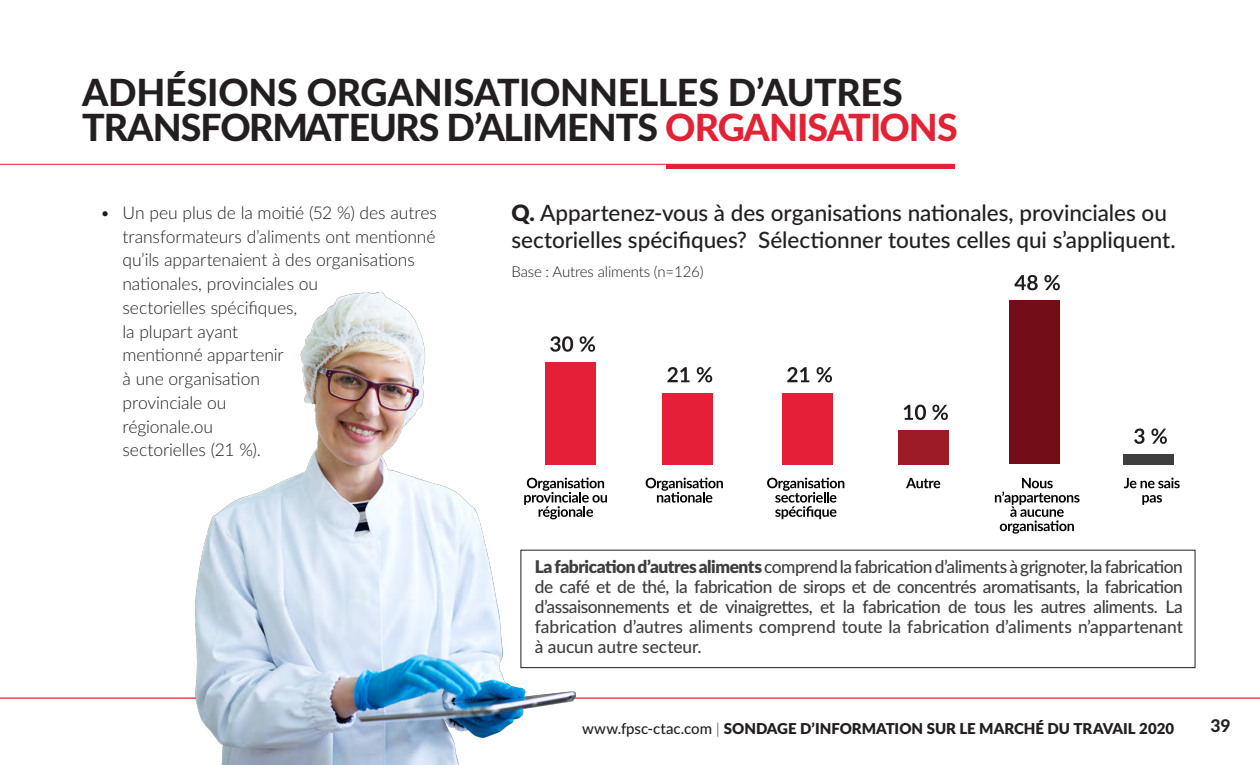
<style>
.page{position:relative;width:1260px;height:765px;background:#fff}
.page>*{position:absolute;margin:0;border:0;box-sizing:border-box;transform-origin:0 0}
.body_text{font:800 37.5px/35px "Lato";letter-spacing:-.025em;color:#231f20}
.title_1{font:500 22.5px/27.5px "Lato";color:#231f20}
.title_1-2{font:500 17.5px/20px "Lato";color:#3e3e3f;text-align:justify}
.t1{font:300 17.5px/23.8px "Lato";letter-spacing:-.005em;color:#231f20}
.t2{font:800 17.5px "Lato";color:#231f20}
.t3{font:900 15px "Lato";color:#231f20}
.title_1-3{font:300 15px "Lato";letter-spacing:-.01em;color:#231f20}
.s1{color:#e22235}
.s2{font-weight:900}
.s3{font-weight:500}
.s4{font-weight:300}
</style>
<div class="page">
<div style="left:898px;top:430px;width:50px;height:34px;background:#9d1b26"></div>
<div style="left:1010px;top:301px;width:50px;height:163px;background:#730e19"></div>
<div style="left:1123px;top:454px;width:51px;height:10px;background:#3e3e3e"></div>
<svg style="left:580px;top:336px;width:15px;height:16px"></svg>
<svg style="left:667px;top:367px;width:23px;height:15px"></svg>
<svg style="left:697px;top:367px;width:15px;height:15px"></svg>
<svg style="left:787px;top:367px;width:22px;height:15px"></svg>
<svg style="left:817px;top:367px;width:15px;height:15px"></svg>
<svg style="left:904px;top:405px;width:22px;height:15px"></svg>
<svg style="left:932px;top:405px;width:16px;height:15px"></svg>
<svg style="left:1014px;top:275px;width:24px;height:15px"></svg>
<svg style="left:1044px;top:275px;width:16px;height:15px"></svg>
<svg style="left:1134px;top:428px;width:11px;height:16px"></svg>
<svg style="left:1151px;top:429px;width:16px;height:15px"></svg>
<svg style="left:576px;top:478px;width:31px;height:39px"></svg>
<svg style="left:646px;top:478px;width:77px;height:25px"></svg>
<svg style="left:767px;top:478px;width:77px;height:41px"></svg>
<svg style="left:906px;top:478px;width:34px;height:10px"></svg>
<svg style="left:995px;top:478px;width:85px;height:56px"></svg>
<svg style="left:1124px;top:478px;width:56px;height:10px"></svg>
<svg style="left:1142px;top:495px;width:20px;height:10px"></svg>
<div style="left:545px;top:362px;width:50px;height:102px;background:#e41f37"></div>
<div style="left:662px;top:393px;width:51px;height:71px;background:#e41f37"></div>
<div style="left:782px;top:393px;width:50px;height:71px;background:#e41f37"></div>
<div style="left:521px;top:550px;width:674px;height:118px;border:1px solid #231f20"></div>
<hr style="left:0;top:164px;width:955px;height:1px;background:#e22235">
<div style="left:666px;top:164px;width:289px;height:5px;background:#e22235"></div>
<hr style="left:0;top:697px;width:1260px;height:2px;background:#e22235">
<img style="left:195px;top:292px;width:381px;height:473px">
<p class="body_text" style="left:82px;top:74px;width:877px">ADHÉSIONS ORGANISATIONNELLES D’AUTRES<br>TRANSFORMATEURS D’ALIMENTS <span class="s1">ORGANISATIONS</span></p>
<p class="t1" style="left:122px;top:200px;width:316px;text-indent:-22px">• Un peu plus de la moitié (52 %) des autres transformateurs d’aliments ont mentionné qu’ils appartenaient à des organisations nationales, provinciales ou<br>sectorielles spécifiques,<br>la plupart ayant<br>mentionné appartenir<br>à une organisation<br>provinciale ou<br>régionale.ou<br>sectorielles (21 %).</p>
<p class="title_1" style="left:511px;top:198px;width:666px"><span class="s2">Q.</span> Appartenez-vous à des organisations nationales, provinciales ou sectorielles spécifiques? Sélectionner toutes celles qui s’appliquent.</p>
<p class="title_1-3" style="left:512px;top:262px;width:194px">Base : Autres aliments (n=126)</p>
<p class="title_1-2" style="left:535px;top:556px;width:650px"><span class="s2">La fabrication d’autres aliments</span> comprend la fabrication d’aliments à grignoter, la fabrication de café et de thé, la fabrication de sirops et de concentrés aromatisants, la fabrication d’assaisonnements et de vinaigrettes, et la fabrication de tous les autres aliments. La fabrication d’autres aliments comprend toute la fabrication d’aliments n’appartenant à aucun autre secteur.</p>
<p class="t3" style="left:582px;top:717px;width:594px"><span class="s3">www.fpsc-ctac.com</span> <span class="s4">|</span> SONDAGE D’INFORMATION SUR LE MARCHÉ DU TRAVAIL 2020</p>
<p class="t2" style="left:1210px;top:713px;width:22px">39</p>
</div>
